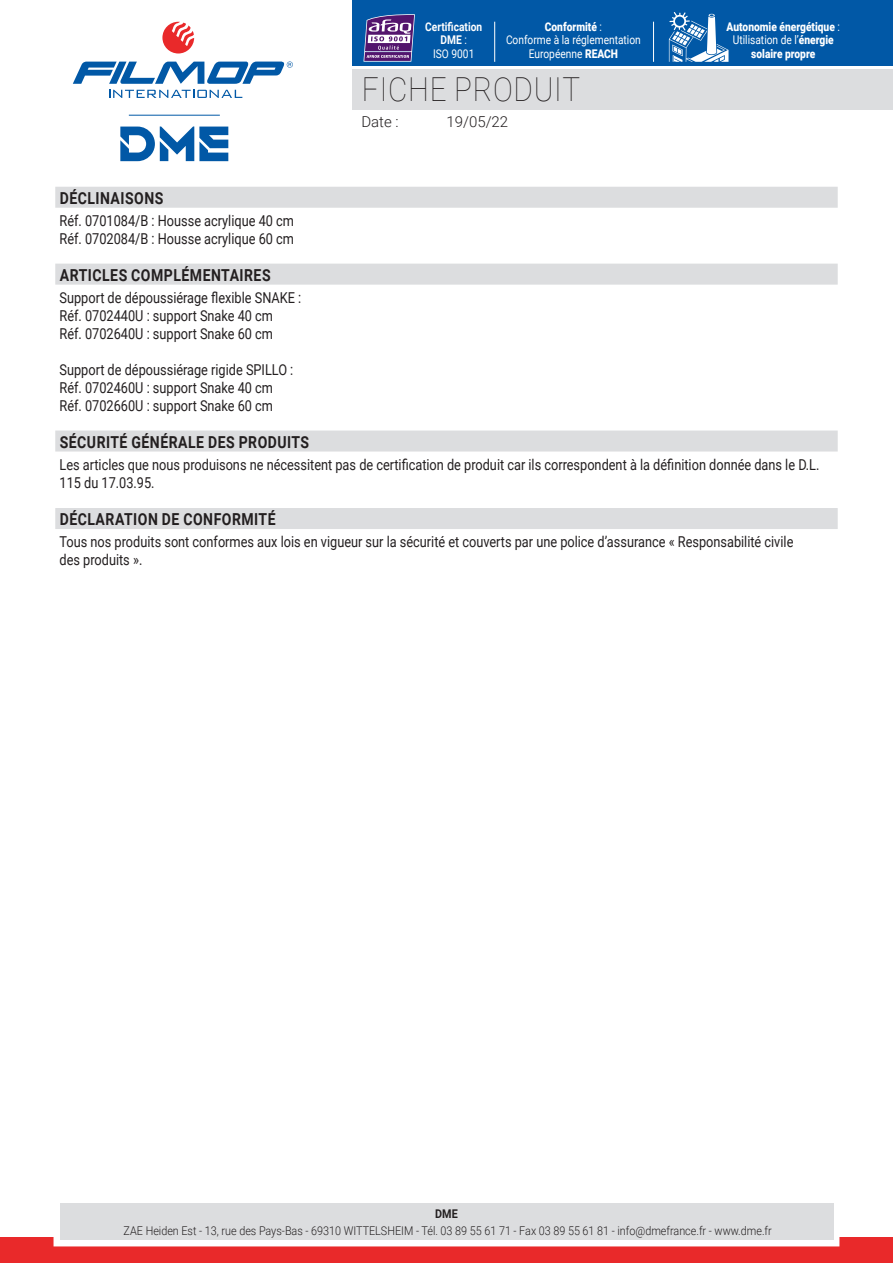
<style>
.page{position:relative;width:893px;height:1263px;background:#fff}
.page>*{position:absolute;margin:0;border:0;box-sizing:border-box;transform-origin:0 0}
.t1{font:100 33px "Roboto";letter-spacing:.025em;color:#231f20;scale:.9 1}
.t2{font:700 16.5px "Roboto";letter-spacing:.035em;color:#231f20;scale:.85 1}
.t3{font:15px/18px "Roboto";color:#231f20;scale:.85 1}
.t4{font:300 15px "Roboto";color:#231f20}
.t5{font:300 12px "Roboto";color:#231f20;scale:.9 1}
.t6{font:900 12px/13.5px "Roboto";color:#fff;text-align:center;scale:.85 1}
.t7{font:12px/13.5px "Roboto";color:#fff;text-align:center;scale:.85 1}
.t8{font:700 12px/13.5px "Roboto";color:#fff;text-align:center;scale:.85 1}
.t9{font:700 12px "Roboto";color:#231f20;scale:.9 1}
.s1{font-weight:400}
.s2{font-weight:900}
</style>
<div class="page">
<div style="left:353px;top:69px;width:540px;height:40px;background:#dcdddf"></div>
<svg style="left:109px;top:90px;width:133px;height:8px"></svg>
<svg style="left:162px;top:22px;width:32px;height:32px"></svg>
<svg style="left:73px;top:61px;width:220px;height:23px"></svg>
<div style="left:353px;top:0;width:540px;height:66px;background:#0158a6"></div>
<div style="left:0;top:1237px;width:893px;height:26px;background:#e9292a"></div>
<div style="left:54px;top:1197px;width:785px;height:49px;border:12px solid #fff"></div>
<div style="left:60px;top:1203px;width:773px;height:37px;background:#dcdddf"></div>
<svg style="left:120px;top:126px;width:108px;height:35px"></svg>
<hr style="left:129px;top:115px;width:91px;height:1px;background:#0158a6">
<hr style="left:653px;top:22px;width:1px;height:40px;background:#fff">
<hr style="left:494px;top:22px;width:1px;height:40px;background:#fff">
<svg style="left:669px;top:12px;width:59px;height:50px"></svg>
<svg style="left:363px;top:14px;width:52px;height:48px;background:#7a619e"></svg>
<hr style="left:365px;top:51px;width:46px;height:1px;background:#fff">
<div style="left:55px;top:187px;width:783px;height:21px;background:#dcdddf"></div>
<div style="left:55px;top:264px;width:783px;height:21px;background:#dcdddf"></div>
<div style="left:55px;top:430px;width:783px;height:21px;background:#dcdddf"></div>
<div style="left:55px;top:508px;width:783px;height:21px;background:#dcdddf"></div>
<p class="t8" style="left:425px;top:19px;width:68px">Certification<br>DME <span class="s1">:<br>ISO 9001</span></p>
<p class="t6" style="left:727px;top:19px;width:135px">Autonomie énergétique <span class="s1">:<br>Utilisation de l’</span>énergie solaire propre</p>
<p class="t7" style="left:506px;top:19px;width:160px"><span class="s2">Conformité</span> :<br>Conforme à la réglementation<br>Européenne <span class="s2">REACH</span></p>
<h1 class="t1" style="left:362px;top:67px;width:244px">FICHE PRODUIT</h1>
<p class="t4" style="left:361px;top:111px;width:39px">Date :</p>
<p class="t4" style="left:446px;top:111px;width:63px">19/05/22</p>
<p class="t2" style="left:60px;top:186px;width:123px">DÉCLINAISONS</p>
<p class="t3" style="left:60px;top:211px;width:277px">Réf. 0701084/B : Housse acrylique 40 cm<br>Réf. 0702084/B : Housse acrylique 60 cm</p>
<p class="t2" style="left:60px;top:263px;width:250px">ARTICLES COMPLÉMENTAIRES</p>
<p class="t3" style="left:60px;top:288px;width:286px">Support de dépoussiérage flexible SNAKE :<br>Réf. 0702440U : support Snake 40 cm<br>Réf. 0702640U : support Snake 60 cm</p>
<p class="t3" style="left:60px;top:360px;width:277px">Support de dépoussiérage rigide SPILLO :<br>Réf. 0702460U : support Snake 40 cm<br>Réf. 0702660U : support Snake 60 cm</p>
<p class="t2" style="left:60px;top:430px;width:295px">SÉCURITÉ GÉNÉRALE DES PRODUITS</p>
<p class="t3" style="left:60px;top:455px;width:896px">Les articles que nous produisons ne nécessitent pas de certification de produit car ils correspondent à la définition donnée dans le D.L.<br>115 du 17.03.95.</p>
<p class="t2" style="left:60px;top:508px;width:256px">DÉCLARATION DE CONFORMITÉ</p>
<p class="t3" style="left:60px;top:532px;width:865px">Tous nos produits sont conformes aux lois en vigueur sur la sécurité et couverts par une police d’assurance « Responsabilité civile des produits ».</p>
<p class="t9" style="left:435px;top:1206px;width:27px">DME</p>
<p class="t5" style="left:124px;top:1222px;width:722px">ZAE Heiden Est - 13, rue des Pays-Bas - 69310 WITTELSHEIM - Tél. 03 89 55 61 71 - Fax 03 89 55 61 81 - info@dmefrance.fr - www.dme.fr</p>
</div>
